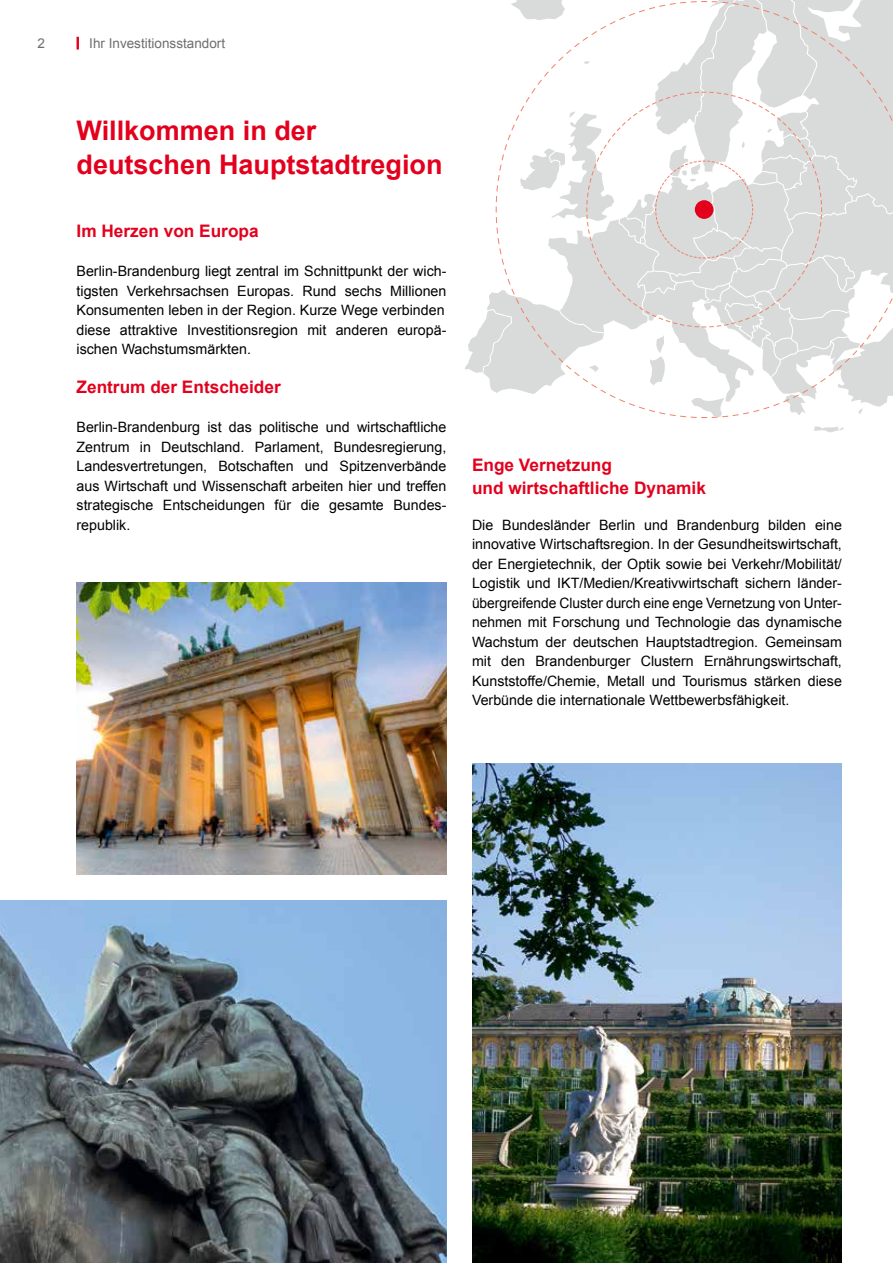
<style>
.page{position:relative;width:893px;height:1263px;background:#fff}
.page>*{position:absolute;margin:0;border:0;box-sizing:border-box;transform-origin:0 0}
.t1{font:700 27px/33.8px "Arial";color:#e3001d}
.t2{font:700 17.25px/22.5px "Arial";color:#e3001d}
.t3{font:14.25px/19.5px "Arial";color:#000;text-align:justify}
.t4{font:13.5px "Arial";color:#6e6e6e}
</style>
<div class="page">
<svg style="left:77px;top:37px;width:2px;height:13px"></svg>
<svg style="left:814px;top:426px;width:30px;height:6px"></svg>
<img style="left:0;top:900px;width:446px;height:363px">
<img style="left:472px;top:764px;width:370px;height:499px">
<svg style="left:465px;top:0;width:428px;height:418px"></svg>
<img style="left:77px;top:583px;width:369px;height:291px">
<p class="t4" style="left:38px;top:35px;width:9px">2</p>
<p class="t4" style="left:89px;top:35px;width:137px">Ihr Investitionsstandort</p>
<h1 class="t1" style="left:77px;top:114px;width:368px">Willkommen in der deutschen Hauptstadtregion</h1>
<p class="t2" style="left:77px;top:221px;width:184px">Im Herzen von Europa</p>
<p class="t3" style="left:77px;top:262px;width:371px;text-align:left">Berlin-Brandenburg liegt zentral im Schnittpunkt der wich&shy;tigsten Verkehrsachsen Europas. Rund sechs Millionen Konsumenten leben in der Region. Kurze Wege verbinden diese attraktive Investitionsregion mit anderen europä&shy;ischen Wachstumsmärkten.</p>
<p class="t2" style="left:77px;top:377px;width:206px">Zentrum der Entscheider</p>
<p class="t3" style="left:77px;top:418px;width:371px">Berlin-Brandenburg ist das politische und wirtschaftliche Zentrum in Deutschland. Parlament, Bundesregierung, Landesvertretungen, Botschaften und Spitzenverbände aus Wirtschaft und Wissenschaft arbeiten hier und treffen strategische Entscheidungen für die gesamte Bundes&shy;republik.</p>
<p class="t2" style="left:472px;top:455px;width:235px">Enge Vernetzung<br>und wirtschaftliche Dynamik</p>
<p class="t3" style="left:472px;top:515px;width:371px">Die Bundesländer Berlin und Brandenburg bilden eine innovative Wirtschaftsregion. In der Gesundheitswirtschaft, der Energietechnik, der Optik sowie bei Verkehr/Mobilität/ Logistik und IKT/Medien/Kreativwirtschaft sichern länder&shy;übergreifende Cluster durch eine enge Vernetzung von Unter&shy;nehmen mit Forschung und Technologie das dynamische Wachstum der deutschen Hauptstadtregion. Gemeinsam mit den Brandenburger Clustern Ernährungswirtschaft, Kunststoffe/Chemie, Metall und Tourismus stärken diese Verbünde die internationale Wettbewerbsfähigkeit.</p>
</div>
